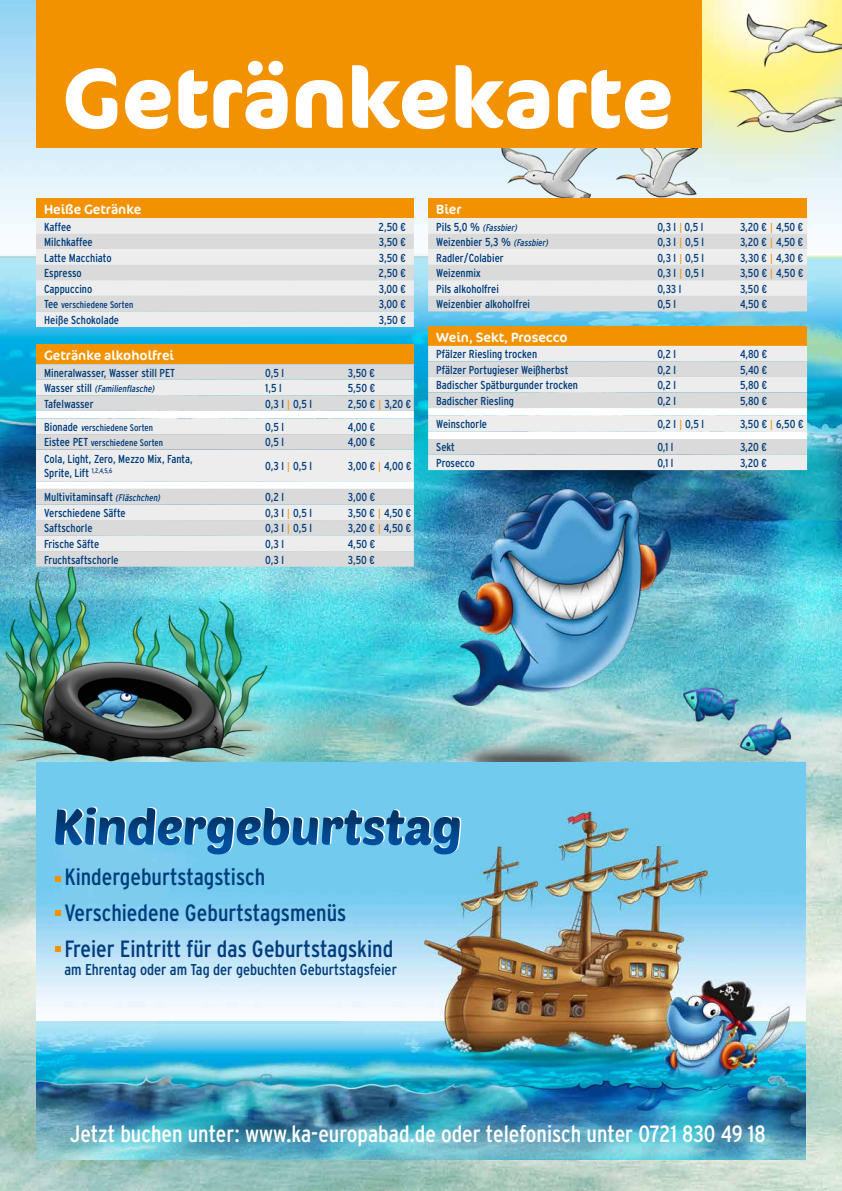
<style>
.page{position:relative;width:842px;height:1191px;background:#fff}
.page>*{position:absolute;margin:0;border:0;box-sizing:border-box;transform-origin:0 0}
.t1{font:700 84.5px "Cocon Offc";color:#fff}
.t2{font:condensed 23.5px/35.6px "Interstate";color:#003d7c}
.t3{font:condensed 23.5px "Interstate";color:#fff}
.t4{font:condensed 15.7px "Interstate";color:#003d7c}
.t5{font:13.5px "Cocon Offc";color:#fff}
.t6{font:condensed 11.5px/13.8px "Interstate";color:#003d7c}
.t7{font:condensed 9.6px "Interstate";color:#003d7c}
.t8{font:italic condensed 9.6px "Interstate";color:#003d7c}
.s1{font-size:11.5px}
.s2{font-style:normal;font-size:11.5px}
.s3{font-family:"Tahoma";font-stretch:normal;font-size:10.6px;color:#f39200}
.s4{font-style:italic}
.s5{font-style:italic;font-size:9.6px}
</style>
<div class="page">
<img style="left:0;top:0;width:842px;height:1191px">
<img style="left:448px;top:0;width:394px;height:312px">
<img style="left:0;top:533px;width:405px;height:284px">
<img style="left:405px;top:449px;width:291px;height:314px">
<div style="left:36px;top:0;width:666px;height:147px;background:#f39200"></div>
<div style="left:37px;top:763px;width:769px;height:397px;background:#71cbee"></div>
<img style="left:37px;top:810px;width:769px;height:350px">
<svg style="left:57px;top:806px;width:404px;height:47px"></svg>
<svg style="left:55px;top:876px;width:6px;height:5px"></svg>
<svg style="left:55px;top:910px;width:6px;height:6px"></svg>
<svg style="left:55px;top:945px;width:6px;height:6px"></svg>
<div style="left:36px;top:198px;width:378px;height:20px;background:#f39200"></div>
<svg style="left:36px;top:218px;width:378px;height:109px;background:#e4e4e5"></svg>
<div style="left:36px;top:344px;width:378px;height:20px;background:#f39200"></div>
<svg style="left:36px;top:364px;width:378px;height:202px;background:#e3e4e5"></svg>
<div style="left:428px;top:198px;width:379px;height:20px;background:#f39200"></div>
<svg style="left:428px;top:218px;width:379px;height:93px;background:#e3e3e3"></svg>
<div style="left:428px;top:326px;width:379px;height:20px;background:#f39200"></div>
<svg style="left:428px;top:346px;width:379px;height:124px;background:#e6e7e7"></svg>
<img style="left:678px;top:665px;width:128px;height:98px">
<h1 class="t1" style="left:62px;top:47px;width:613px">Getränkekarte</h1>
<p class="t5" style="left:44px;top:201px;width:99px">Heiße Getränke</p>
<p class="t6" style="left:44px;top:219px;width:29px">Kaffee</p>
<p class="t6" style="left:379px;top:219px;width:29px">2,50 €</p>
<p class="t6" style="left:44px;top:235px;width:50px">Milchkaffee</p>
<p class="t6" style="left:379px;top:235px;width:29px">3,50 €</p>
<p class="t6" style="left:44px;top:250px;width:69px">Latte Macchiato</p>
<p class="t6" style="left:379px;top:250px;width:29px">3,50 €</p>
<p class="t6" style="left:44px;top:266px;width:39px">Espresso</p>
<p class="t6" style="left:379px;top:266px;width:29px">2,50 €</p>
<p class="t6" style="left:44px;top:282px;width:50px">Cappuccino</p>
<p class="t6" style="left:379px;top:282px;width:29px">3,00 €</p>
<p class="t7" style="left:44px;top:299px;width:91px"><span class="s1">Tee</span> verschiedene Sorten</p>
<p class="t6" style="left:379px;top:297px;width:29px">3,00 €</p>
<p class="t6" style="left:44px;top:313px;width:76px">Heiße Schokolade</p>
<p class="t6" style="left:379px;top:313px;width:29px">3,50 €</p>
<p class="t5" style="left:44px;top:347px;width:131px">Getränke alkoholfrei</p>
<p class="t6" style="left:44px;top:365px;width:132px">Mineralwasser, Wasser still PET</p>
<p class="t6" style="left:265px;top:365px;width:20px">0,5 l</p>
<p class="t6" style="left:348px;top:365px;width:29px">3,50 €</p>
<p class="t8" style="left:44px;top:383px;width:114px"><span class="s2">Wa s s e r s t i l l</span> (Familienflasche)</p>
<p class="t6" style="left:265px;top:381px;width:18px">1,5 l</p>
<p class="t6" style="left:348px;top:381px;width:29px">5,50 €</p>
<p class="t6" style="left:44px;top:396px;width:51px">Tafelwasser</p>
<p class="t6" style="left:265px;top:396px;width:48px">0,3 l <span class="s3">|</span> 0,5 l</p>
<p class="t6" style="left:348px;top:396px;width:65px">2,50 € <span class="s3">|</span> 3,20 €</p>
<p class="t7" style="left:44px;top:422px;width:111px"><span class="s1">Bionade</span> <span class="s4">v</span>erschiedene Sorten</p>
<p class="t6" style="left:265px;top:420px;width:20px">0,5 l</p>
<p class="t6" style="left:348px;top:420px;width:29px">4,00 €</p>
<p class="t7" style="left:44px;top:437px;width:121px"><span class="s1">Eistee PET</span> verschiedene Sorten</p>
<p class="t6" style="left:265px;top:435px;width:20px">0,5 l</p>
<p class="t6" style="left:348px;top:435px;width:29px">4,00 €</p>
<p class="t6" style="left:44px;top:452px;width:150px">Cola, Light, Zero, Mezzo Mix, Fanta,<br>Sprite, Lift <sup>1,2,4,5,6</sup></p>
<p class="t6" style="left:265px;top:459px;width:48px">0,3 l <span class="s3">|</span> 0,5 l</p>
<p class="t6" style="left:348px;top:459px;width:65px">3,00 € <span class="s3">|</span> 4,00 €</p>
<p class="t6" style="left:44px;top:490px;width:119px">Multivitaminsaft <span class="s5">(Fläschchen)</span></p>
<p class="t6" style="left:265px;top:490px;width:20px">0,2 l</p>
<p class="t6" style="left:348px;top:490px;width:29px">3,00 €</p>
<p class="t6" style="left:44px;top:506px;width:83px">Verschiedene Säfte</p>
<p class="t6" style="left:265px;top:506px;width:48px">0,3 l <span class="s3">|</span> 0,5 l</p>
<p class="t6" style="left:348px;top:506px;width:65px">3,50 € <span class="s3">|</span> 4,50 €</p>
<p class="t6" style="left:44px;top:521px;width:50px">Saftschorle</p>
<p class="t6" style="left:265px;top:521px;width:48px">0,3 l <span class="s3">|</span> 0,5 l</p>
<p class="t6" style="left:348px;top:521px;width:65px">3,20 € <span class="s3">|</span> 4,50 €</p>
<p class="t6" style="left:44px;top:537px;width:57px">Frische Säfte</p>
<p class="t6" style="left:265px;top:537px;width:20px">0,3 l</p>
<p class="t6" style="left:348px;top:537px;width:29px">4,50 €</p>
<p class="t6" style="left:44px;top:552px;width:76px">Fruchtsaftschorle</p>
<p class="t6" style="left:265px;top:552px;width:20px">0,3 l</p>
<p class="t6" style="left:348px;top:552px;width:29px">3,50 €</p>
<p class="t5" style="left:436px;top:201px;width:27px">Bier</p>
<p class="t8" style="left:436px;top:221px;width:84px"><span class="s2">P i l s 5 , 0 %</span> (Fassbier)</p>
<p class="t6" style="left:657px;top:219px;width:47px">0,3 l <span class="s3">|</span> 0,5 l</p>
<p class="t6" style="left:740px;top:219px;width:65px">3,20 € <span class="s3">|</span> 4,50 €</p>
<p class="t6" style="left:436px;top:235px;width:115px">Weizenbier 5,3 % <span class="s5">(Fassbier)</span></p>
<p class="t6" style="left:657px;top:235px;width:48px">0,3 l <span class="s3">|</span> 0,5 l</p>
<p class="t6" style="left:740px;top:235px;width:65px">3,20 € <span class="s3">|</span> 4,50 €</p>
<p class="t6" style="left:436px;top:250px;width:69px">Radler/Colabier</p>
<p class="t6" style="left:657px;top:250px;width:48px">0,3 l <span class="s3">|</span> 0,5 l</p>
<p class="t6" style="left:740px;top:250px;width:65px">3,30 € <span class="s3">|</span> 4,30 €</p>
<p class="t6" style="left:436px;top:266px;width:46px">Weizenmix</p>
<p class="t6" style="left:657px;top:266px;width:48px">0,3 l <span class="s3">|</span> 0,5 l</p>
<p class="t6" style="left:740px;top:266px;width:65px">3,50 € <span class="s3">|</span> 4,50 €</p>
<p class="t6" style="left:436px;top:282px;width:64px">Pils alkoholfrei</p>
<p class="t6" style="left:657px;top:282px;width:26px">0,33 l</p>
<p class="t6" style="left:740px;top:282px;width:29px">3,50 €</p>
<p class="t6" style="left:436px;top:297px;width:95px">Weizenbier alkoholfrei</p>
<p class="t6" style="left:657px;top:297px;width:20px">0,5 l</p>
<p class="t6" style="left:740px;top:297px;width:29px">4,50 €</p>
<p class="t5" style="left:436px;top:329px;width:133px">Wein, Sekt, Prosecco</p>
<p class="t6" style="left:436px;top:347px;width:102px">Pfälzer Riesling trocken</p>
<p class="t6" style="left:657px;top:347px;width:20px">0,2 l</p>
<p class="t6" style="left:740px;top:347px;width:29px">4,80 €</p>
<p class="t6" style="left:436px;top:363px;width:134px">Pfälzer Portugieser Weißherbst</p>
<p class="t6" style="left:657px;top:363px;width:20px">0,2 l</p>
<p class="t6" style="left:740px;top:363px;width:29px">5,40 €</p>
<p class="t6" style="left:436px;top:378px;width:143px">Badischer Spätburgunder trocken</p>
<p class="t6" style="left:657px;top:378px;width:20px">0,2 l</p>
<p class="t6" style="left:740px;top:378px;width:29px">5,80 €</p>
<p class="t6" style="left:436px;top:394px;width:79px">Badischer Riesling</p>
<p class="t6" style="left:657px;top:394px;width:20px">0,2 l</p>
<p class="t6" style="left:740px;top:394px;width:29px">5,80 €</p>
<p class="t6" style="left:436px;top:417px;width:52px">Weinschorle</p>
<p class="t6" style="left:657px;top:417px;width:48px">0,2 l <span class="s3">|</span> 0,5 l</p>
<p class="t6" style="left:740px;top:417px;width:65px">3,50 € <span class="s3">|</span> 6,50 €</p>
<p class="t6" style="left:436px;top:440px;width:20px">Sekt</p>
<p class="t6" style="left:657px;top:440px;width:18px">0,1 l</p>
<p class="t6" style="left:740px;top:440px;width:28px">3,20 €</p>
<p class="t6" style="left:436px;top:456px;width:40px">Prosecco</p>
<p class="t6" style="left:657px;top:456px;width:18px">0,1 l</p>
<p class="t6" style="left:740px;top:456px;width:28px">3,20 €</p>
<h2 class="t2" style="left:64px;top:859px;width:330px">Kindergeburtstagstisch<br>Verschiedene Geburtstagsmenüs<br>Freier Eintritt für das Geburtstagskind</h2>
<h3 class="t4" style="left:64px;top:960px;width:334px">am Ehrentag oder am Tag der gebuchten Geburtstagsfeier</h3>
<h2 class="t3" style="left:70px;top:1119px;width:697px">Jetzt buchen unter: www.ka-europabad.de oder telefonisch unter 0721 830 49 18</h2>
</div>
